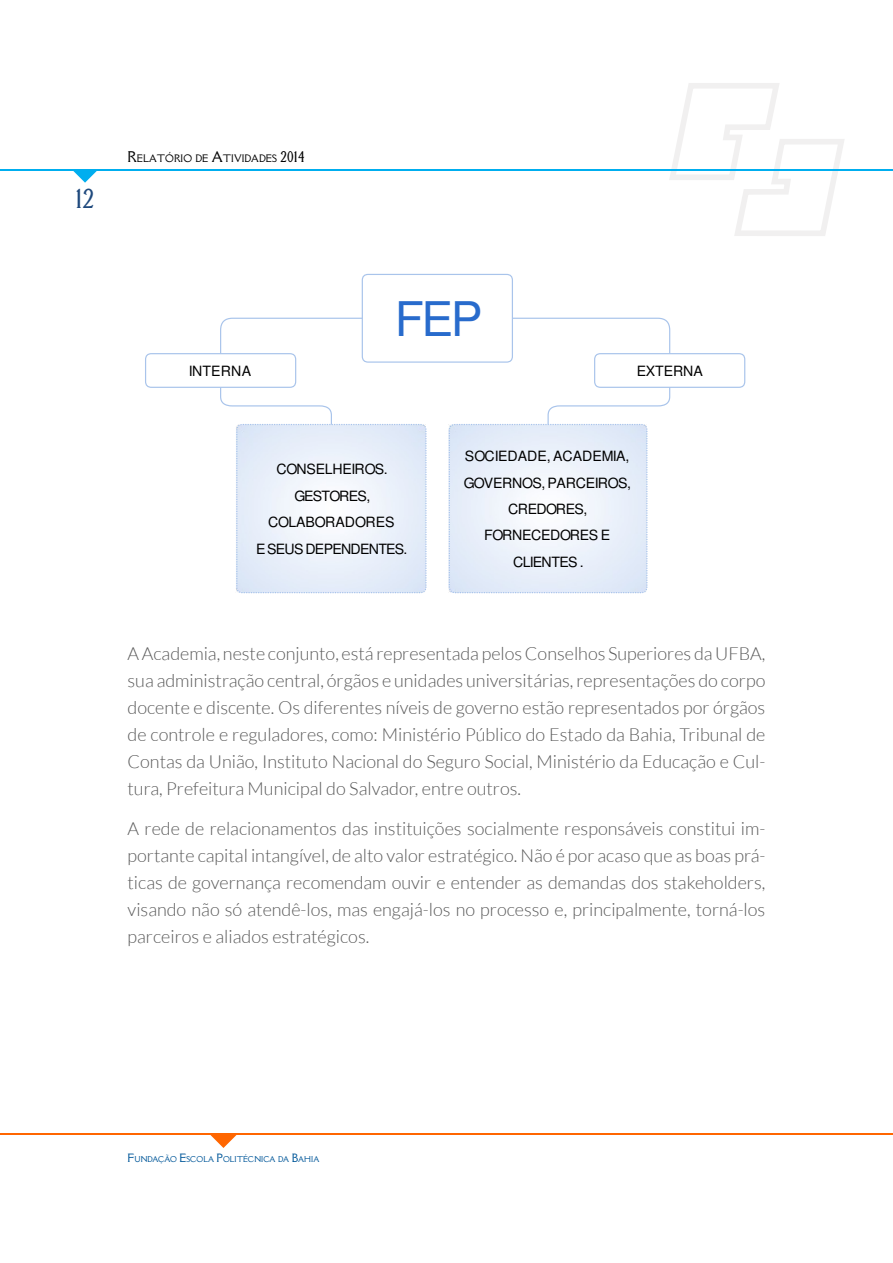
<style>
.page{position:relative;width:893px;height:1263px;background:#fff}
.page>*{position:absolute;margin:0;border:0;box-sizing:border-box;transform-origin:0 0}
.t1{font:47.7px "Nimbus San L";color:#286bcc}
.t2{font:24px "Della Respira";color:#1f497d}
.t3{font:300 18px/27px "Lato";color:#595959;text-align:justify}
.t4{font:14.1px/26.4px "Nimbus San L";letter-spacing:-.03em;color:#000;text-align:center}
.t5{font:14.1px "Nimbus San L";letter-spacing:.01em;color:#000}
.t6{font:14.1px "Nimbus San L";letter-spacing:-.01em;color:#000}
.t7{font:9.45px "Della Respira";color:#000}
.t8{font:7.35px "Della Respira";color:#005799}
.s1{font-size:13.5px}
.s2{font-size:10.5px}
</style>
<div class="page">
<svg style="left:666px;top:83px;width:182px;height:153px"></svg>
<hr style="left:0;top:169px;width:893px;height:1px;background:#00aeef">
<svg style="left:71px;top:170px;width:28px;height:13px"></svg>
<hr style="left:0;top:1133px;width:893px;height:1px;background:#f60">
<svg style="left:210px;top:1134px;width:27px;height:14px"></svg>
<div style="left:362px;top:274px;width:151px;height:89px;border:1px solid #a9c4eb;border-radius:6px"></div>
<div style="left:145px;top:353px;width:151px;height:35px;border:1px solid #a9c4eb;border-radius:6px"></div>
<div style="left:236px;top:424px;width:191px;height:169px;border:1px dashed #a9c4eb;border-radius:6px"></div>
<svg style="left:219px;top:317px;width:144px;height:38px"></svg>
<svg style="left:219px;top:386px;width:114px;height:40px"></svg>
<svg style="left:511px;top:317px;width:160px;height:38px"></svg>
<div style="left:594px;top:353px;width:151px;height:35px;border:1px solid #a9c4eb;border-radius:6px"></div>
<div style="left:449px;top:424px;width:198px;height:169px;border:1px dashed #a9c4eb;border-radius:6px"></div>
<svg style="left:547px;top:386px;width:124px;height:40px"></svg>
<h2 class="t2" style="left:75px;top:183px;width:21px">12</h2>
<p class="t7" style="left:128px;top:151px;width:178px"><span class="s1">R</span>ELATÓRIO DE <span class="s1">A</span>TIVIDADES <span class="s1">2014</span></p>
<p class="t5" style="left:189px;top:365px;width:64px">INTERNA</p>
<h1 class="t1" style="left:395px;top:300px;width:89px">FEP</h1>
<p class="t6" style="left:637px;top:365px;width:68px">EXTERNA</p>
<p class="t4" style="left:256px;top:457px;width:153px">CONSELHEIROS.<br>GESTORES,<br>COLABORADORES<br>E SEUS DEPENDENTES.</p>
<p class="t4" style="left:464px;top:444px;width:169px">SOCIEDADE, ACADEMIA,<br>GOVERNOS, PARCEIROS,<br>CREDORES,<br>FORNECEDORES E<br>CLIENTES .</p>
<p class="t3" style="left:128px;top:640px;width:639px">A Academia, neste conjunto, está representada pelos Conselhos Superiores da UFBA, sua administração central, órgãos e unidades universitárias, representações do corpo docente e discente. Os diferentes níveis de governo estão representados por órgãos de controle e reguladores, como: Ministério Público do Estado da Bahia, Tribunal de Contas da União, Instituto Nacional do Seguro Social, Ministério da Educação e Cul&shy;tura, Prefeitura Municipal do Salvador, entre outros.</p>
<p class="t3" style="left:128px;top:815px;width:639px">A rede de relacionamentos das instituições socialmente responsáveis constitui im&shy;portante capital intangível, de alto valor estratégico. Não é por acaso que as boas prá&shy;ticas de governança recomendam ouvir e entender as demandas dos stakeholders, visando não só atendê-los, mas engajá-los no processo e, principalmente, torná-los parceiros e aliados estratégicos.</p>
<p class="t8" style="left:128px;top:1154px;width:193px"><span class="s2">F</span>UNDAÇÃO <span class="s2">E</span>SCOLA <span class="s2">P</span>OLITÉCNICA DA <span class="s2">B</span>AHIA</p>
</div>
